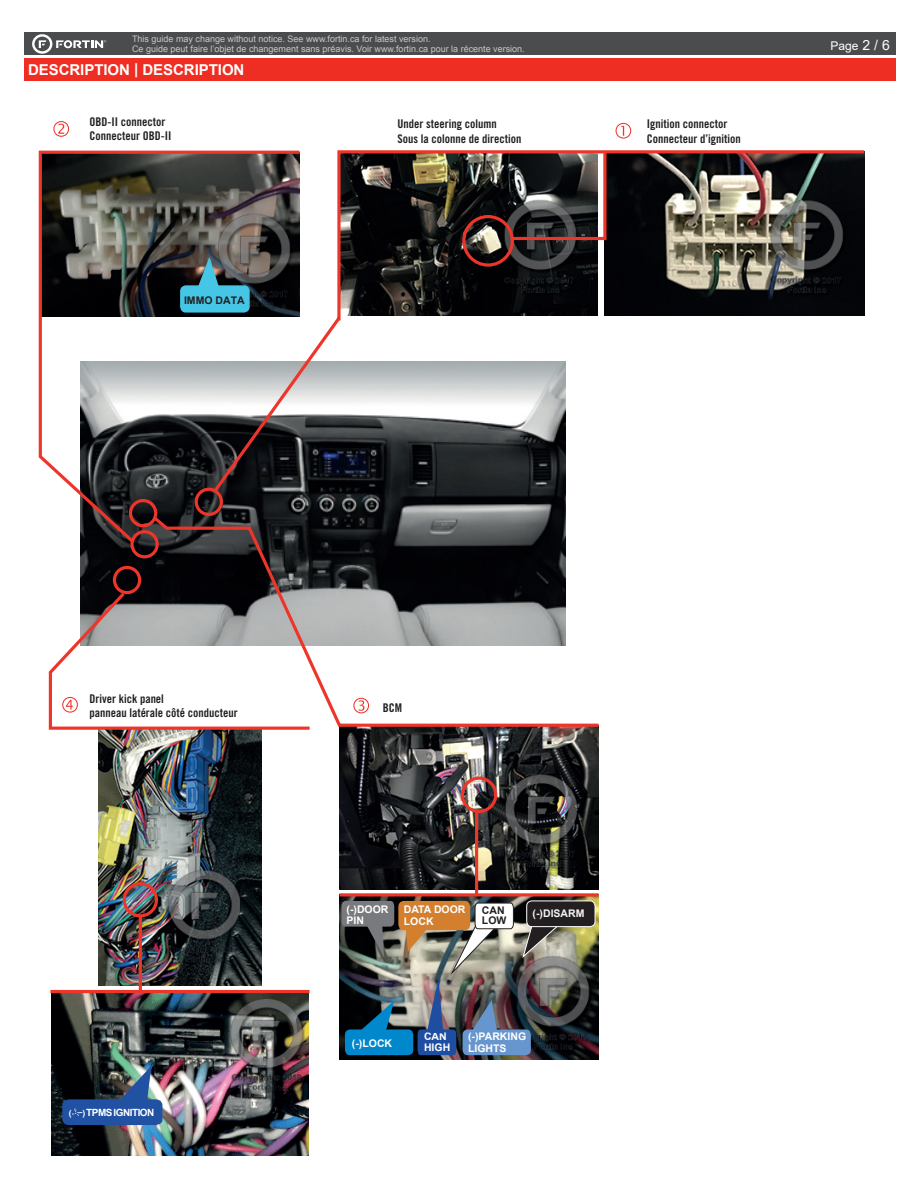
<style>
.page{position:relative;width:918px;height:1188px;background:#fff}
.page>*{position:absolute;margin:0;border:0;box-sizing:border-box;transform-origin:0 0}
.t1{font:700 15px "Arial";letter-spacing:-.005em;color:#fff}
.t2{font:12px/13.5px "Trade Gothic LT Std Bd Cn 20";color:#231f20}
.t3{font:12px "Arial";color:#fff}
.t4{font:700 10.5px/12.6px "Arial";color:#fff}
.t5{font:700 10.5px/10.5px "Arial";color:#231f20}
.t6{font:700 10.5px "Arial";color:#f4f4f3}
.t7{font:700 9.9px "Arial";letter-spacing:-.05em;color:#fff}
.t8{font:9px/9.8px "Arial";color:#c7c8ca}
.t9{font:700 8.55px "Arial";color:#fff}
.s1{font-size:13.95px}
.s2{font-size:8.55px}
</style>
<div class="page">
<div style="left:24px;top:33px;width:872px;height:22px;background:#4b4c4d"></div>
<div style="left:24px;top:58px;width:872px;height:23px;background:#ee2e22"></div>
<svg style="left:32px;top:34px;width:74px;height:20px"></svg>
<img style="left:52px;top:993px;width:257px;height:163px">
<img style="left:81px;top:496px;width:484px;height:93px">
<img style="left:99px;top:731px;width:163px;height:254px">
<img style="left:339px;top:896px;width:260px;height:163px">
<svg style="left:53px;top:121px;width:16px;height:16px"></svg>
<svg style="left:616px;top:123px;width:15px;height:16px"></svg>
<svg style="left:303px;top:150px;width:562px;height:346px"></svg>
<div style="left:113px;top:566px;width:28px;height:28px;border:3px solid #ee3529;border-radius:50%"></div>
<div style="left:130px;top:530px;width:29px;height:28px;border:3px solid #ee3529;border-radius:50%"></div>
<img style="left:339px;top:728px;width:260px;height:162px">
<svg style="left:38px;top:150px;width:265px;height:396px"></svg>
<svg style="left:149px;top:513px;width:450px;height:215px"></svg>
<svg style="left:48px;top:589px;width:265px;height:142px"></svg>
<div style="left:462px;top:215px;width:52px;height:52px;border:3px solid #ee3529;border-radius:50%"></div>
<svg style="left:509px;top:150px;width:99px;height:92px;background:#503f3e"></svg>
<div style="left:461px;top:777px;width:36px;height:36px;border:3px solid #ee3529;border-radius:50%"></div>
<hr style="left:339px;top:893px;width:260px;height:3px;background:#ee3529">
<hr style="left:475px;top:811px;width:3px;height:84px;background:#ee3529">
<img style="left:62px;top:1066px;width:100px;height:59px">
<div style="left:123px;top:882px;width:35px;height:35px;border:3px solid #ee3529;border-radius:50%"></div>
<hr style="left:50px;top:990px;width:260px;height:3px;background:#ee3529">
<hr style="left:139px;top:916px;width:3px;height:76px;background:#ee3529">
<svg style="left:522px;top:922px;width:40px;height:37px"></svg>
<div style="left:527px;top:901px;width:68px;height:26px;background:#231f20;border-radius:5px"></div>
<div style="left:526px;top:901px;width:69px;height:26px;border:1px solid #fff;border-radius:5px"></div>
<div style="left:398px;top:901px;width:72px;height:29px;background:#d37f2d;border-radius:6px"></div>
<svg style="left:341px;top:901px;width:53px;height:56px;background:#515354"></svg>
<div style="left:345px;top:1029px;width:68px;height:26px;background:#0087cc;border-radius:5px"></div>
<svg style="left:358px;top:1000px;width:36px;height:30px"></svg>
<img style="left:405px;top:902px;width:109px;height:153px">
<div style="left:463px;top:1029px;width:68px;height:26px;background:#6795ce;border-radius:5px"></div>
<svg style="left:179px;top:255px;width:71px;height:58px;background:#468595"></svg>
<p class="t8" style="left:132px;top:34px;width:394px">This guide may change without notice. See www.fortin.ca for latest version.<br>Ce guide peut faire l’objet de changement sans préavis. Voir www.fortin.ca pour la récente version.</p>
<p class="t1" style="left:28px;top:59px;width:218px">DESCRIPTION | DESCRIPTION</p>
<p class="t2" style="left:89px;top:115px;width:83px">OBD-II connector<br>Connecteur OBD-II</p>
<p class="t5" style="left:184px;top:295px;width:62px">IMMO DATA</p>
<p class="t2" style="left:398px;top:117px;width:125px;line-height:14.4px">Under steering column<br>Sous la colonne de direction</p>
<p class="t2" style="left:647px;top:117px;width:95px;line-height:14.4px">Ignition connector<br>Connecteur d’ignition</p>
<p class="t3" style="left:831px;top:38px;width:61px">Page <span class="s1">2 / 6</span></p>
<p class="t2" style="left:89px;top:692px;width:150px">Driver kick panel<br>panneau latérale côté conducteur</p>
<p class="t9" style="left:69px;top:1107px;width:4px">(</p>
<p class="t7" style="left:82px;top:1105px;width:73px"><span class="s2">)</span> TPMS IGNITION</p>
<p class="t2" style="left:383px;top:701px;width:21px">BCM</p>
<p class="t4" style="left:404px;top:903px;width:63px">DATA DOOR<br>LOCK</p>
<p class="t4" style="left:347px;top:903px;width:43px">(-)DOOR</p>
<p class="t6" style="left:533px;top:906px;width:53px">(-)DISARM</p>
<p class="t4" style="left:347px;top:914px;width:19px">PIN</p>
<p class="t5" style="left:482px;top:905px;width:26px">CAN<br>LOW</p>
<p class="t4" style="left:352px;top:1037px;width:42px">(-)LOCK</p>
<p class="t4" style="left:468px;top:1030px;width:60px">(-)PARKING<br>LIGHTS</p>
<p class="t4" style="left:424px;top:1032px;width:28px;line-height:10.5px">CAN<br>HIGH</p>
</div>
